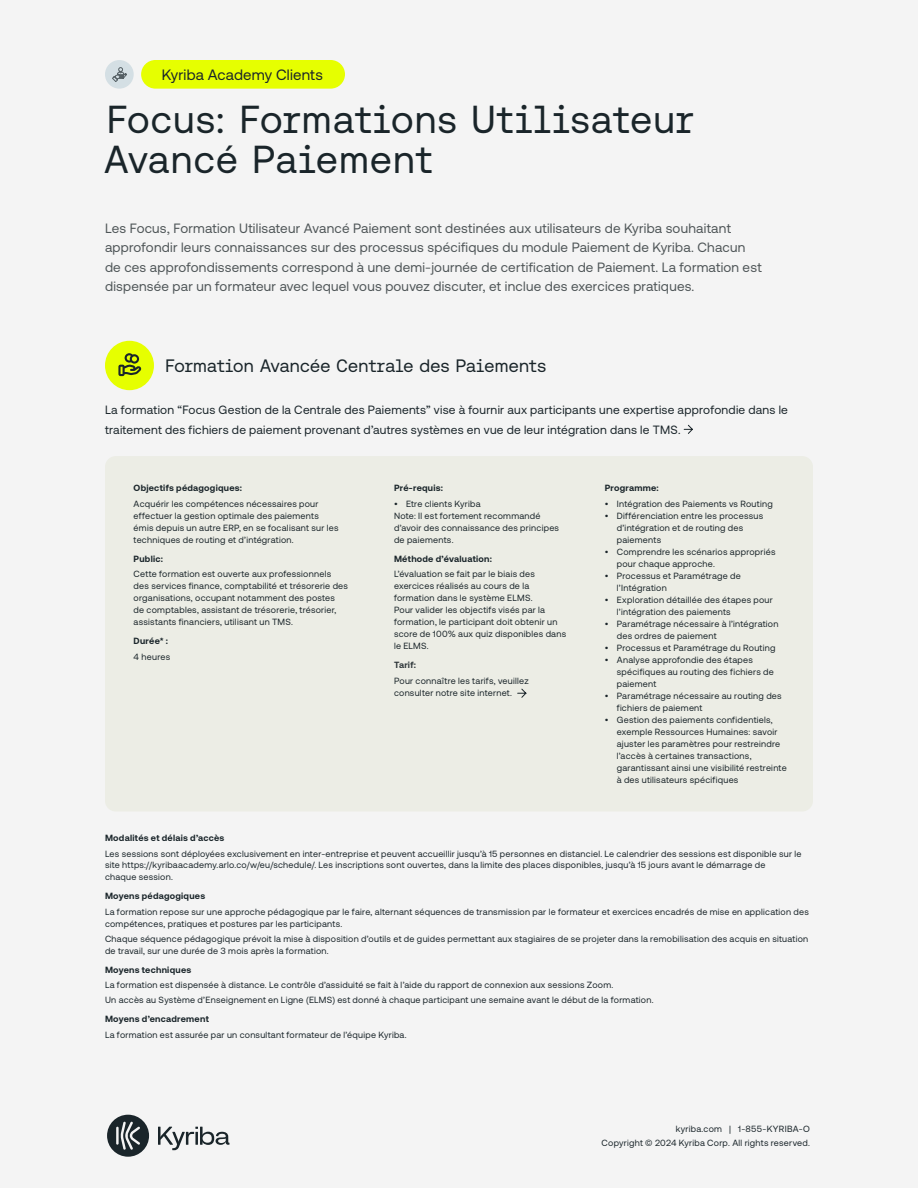
<style>
.page{position:relative;width:918px;height:1188px;background:#f4f4f4}
.page>*{position:absolute;margin:0;border:0;box-sizing:border-box;transform-origin:0 0}
.t1{font:39px/40.5px "Aeonik Fono";letter-spacing:-.005em;color:#1a252a}
.t2{font:18px "Aeonik Fono";letter-spacing:-.02em;color:#1a252a}
.t3{font:15px "Aeonik";letter-spacing:.01em;color:#1a252a}
.t4{font:13.5px/19.5px "Aeonik";letter-spacing:.015em;color:#4f5658}
.t5{font:12px/19.5px "Aeonik";letter-spacing:.02em;color:#1a252a}
.t6{font:9px/12px "Aeonik";letter-spacing:.03em;color:#1a252a}
.t7{font:700 9px "Aeonik";letter-spacing:.03em;color:#1a252a}
.t8{font:700 9px "Aeonik";letter-spacing:.025em;color:#30383b}
</style>
<div class="page">
<svg style="left:158px;top:1127px;width:71px;height:23px"></svg>
<svg style="left:107px;top:1115px;width:42px;height:42px"></svg>
<div style="left:105px;top:456px;width:708px;height:355px;background:#ecede5;border-radius:11px"></div>
<svg style="left:684px;top:425px;width:9px;height:9px"></svg>
<svg style="left:517px;top:689px;width:9px;height:9px"></svg>
<div style="left:141px;top:60px;width:204px;height:29px;background:#e6ff00;border-radius:14px"></div>
<div style="left:105px;top:60px;width:29px;height:29px;background:#d4dfe4;border-radius:50%"></div>
<svg style="left:112px;top:67px;width:15px;height:15px"></svg>
<div style="left:105px;top:341px;width:49px;height:49px;background:#e6ff00;border-radius:50%"></div>
<svg style="left:118px;top:353px;width:23px;height:23px"></svg>
<h3 class="t3" style="left:162px;top:66px;width:162px">Kyriba Academy Clients</h3>
<h1 class="t1" style="left:104px;top:99px;width:593px">Focus: Formations Utilisateur<br>Avancé Paiement</h1>
<p class="t4" style="left:105px;top:218px;width:658px">Les Focus, Formation Utilisateur Avancé Paiement sont destinées aux utilisateurs de Kyriba souhaitant approfondir leurs connaissances sur des processus spécifiques du module Paiement de Kyriba. Chacun de ces approfondissements correspond à une demi-journée de certification de Paiement. La formation est dispensée par un formateur avec lequel vous pouvez discuter, et inclue des exercices pratiques.</p>
<h2 class="t2" style="left:165px;top:355px;width:383px">Formation Avancée Centrale des Paiements</h2>
<h3 class="t5" style="left:105px;top:400px;width:685px">La formation “Focus Gestion de la Centrale des Paiements” vise à fournir aux participants une expertise approfondie dans le traitement des fichiers de paiement provenant d’autres systèmes en vue de leur intégration dans le TMS.</h3>
<p class="t7" style="left:134px;top:483px;width:110px">Objectifs pédagogiques:</p>
<p class="t6" style="left:134px;top:498px;width:206px">Acquérir les compétences nécessaires pour effectuer la gestion optimale des paiements émis depuis un autre ERP, en se focalisant sur les techniques de routing et d’intégration.</p>
<p class="t7" style="left:134px;top:553px;width:31px">Public:</p>
<p class="t6" style="left:134px;top:568px;width:216px">Cette formation est ouverte aux professionnels des services finance, comptabilité et trésorerie des organisations, occupant notamment des postes<br>de comptables, assistant de trésorerie, trésorier, assistants financiers, utilisant un TMS.</p>
<p class="t7" style="left:134px;top:636px;width:36px">Durée* :</p>
<p class="t6" style="left:134px;top:651px;width:38px">4 heures</p>
<p class="t7" style="left:394px;top:483px;width:51px">Pré-requis:</p>
<p class="t6" style="left:394px;top:498px;width:167px">• Etre clients Kyriba<br>Note: Il est fortement recommandé d’avoir des connaissance des principes de paiements.</p>
<p class="t7" style="left:394px;top:553px;width:100px">Méthode d’évaluation:</p>
<p class="t6" style="left:394px;top:568px;width:174px">L’évaluation se fait par le biais des exercices réalisés au cours de la formation dans le système ELMS.<br>Pour valider les objectifs visés par la formation, le participant doit obtenir un score de 100% aux quiz disponibles dans le ELMS.</p>
<p class="t8" style="left:394px;top:660px;width:24px">Tarif:</p>
<p class="t6" style="left:394px;top:675px;width:136px">Pour connaître les tarifs, veuillez consulter notre site internet.</p>
<p class="t7" style="left:605px;top:483px;width:55px">Programme:</p>
<p class="t6" style="left:605px;top:498px;width:170px">• Intégration des Paiements vs Routing</p>
<p class="t6" style="left:617px;top:510px;width:148px;text-indent:-12px">• Différenciation entre les processus d’intégration et de routing des paiements</p>
<p class="t6" style="left:617px;top:546px;width:160px;text-indent:-12px">• Comprendre les scénarios appropriés pour chaque approche.</p>
<p class="t6" style="left:617px;top:570px;width:126px;text-indent:-12px">• Processus et Paramétrage de l’Intégration</p>
<p class="t6" style="left:617px;top:594px;width:158px;text-indent:-12px">• Exploration détaillée des étapes pour l’intégration des paiements</p>
<p class="t6" style="left:617px;top:618px;width:163px;text-indent:-12px">• Paramétrage nécessaire à l’intégration des ordres de paiement</p>
<p class="t6" style="left:605px;top:642px;width:172px">• Processus et Paramétrage du Routing</p>
<p class="t6" style="left:617px;top:654px;width:159px;text-indent:-12px">• Analyse approfondie des étapes spécifiques au routing des fichiers de paiement</p>
<p class="t6" style="left:617px;top:690px;width:166px;text-indent:-12px">• Paramétrage nécessaire au routing des fichiers de paiement</p>
<p class="t6" style="left:617px;top:714px;width:171px;text-indent:-12px">• Gestion des paiements confidentiels, exemple Ressources Humaines: savoir ajuster les paramètres pour restreindre l’accès à certaines transactions, garantissant ainsi une visibilité restreinte à des utilisateurs spécifiques</p>
<p class="t7" style="left:105px;top:832px;width:121px">Modalités et délais d’accès</p>
<p class="t6" style="left:105px;top:847px;width:698px">Les sessions sont déployées exclusivement en inter-entreprise et peuvent accueillir jusqu’à 15 personnes en distanciel. Le calendrier des sessions est disponible sur le site https://kyribaacademy.arlo.co/w/eu/schedule/. Les inscriptions sont ouvertes, dans la limite des places disponibles, jusqu’à 15 jours avant le démarrage de<br>chaque session.</p>
<p class="t7" style="left:105px;top:891px;width:102px">Moyens pédagogiques</p>
<p class="t6" style="left:105px;top:906px;width:705px">La formation repose sur une approche pédagogique par le faire, alternant séquences de transmission par le formateur et exercices encadrés de mise en application des compétences, pratiques et postures par les participants.</p>
<p class="t6" style="left:105px;top:933px;width:705px">Chaque séquence pédagogique prévoit la mise à disposition d’outils et de guides permettant aux stagiaires de se projeter dans la remobilisation des acquis en situation de travail, sur une durée de 3 mois après la formation.</p>
<p class="t7" style="left:105px;top:964px;width:88px">Moyens techniques</p>
<p class="t6" style="left:105px;top:978px;width:550px;line-height:15px">La formation est dispensée à distance. Le contrôle d’assiduité se fait à l’aide du rapport de connexion aux sessions Zoom.<br>Un accès au Système d’Enseignement en Ligne (ELMS) est donné à chaque participant une semaine avant le début de la formation.</p>
<p class="t7" style="left:105px;top:1014px;width:105px">Moyens d’encadrement</p>
<p class="t6" style="left:105px;top:1029px;width:303px">La formation est assurée par un consultant formateur de l’équipe Kyriba.</p>
<p class="t6" style="left:602px;top:1122px;width:210px;line-height:13.8px;text-align:right">kyriba.com | 1-855-KYRIBA-O<br>Copyright © 2024 Kyriba Corp. All rights reserved.</p>
</div>
